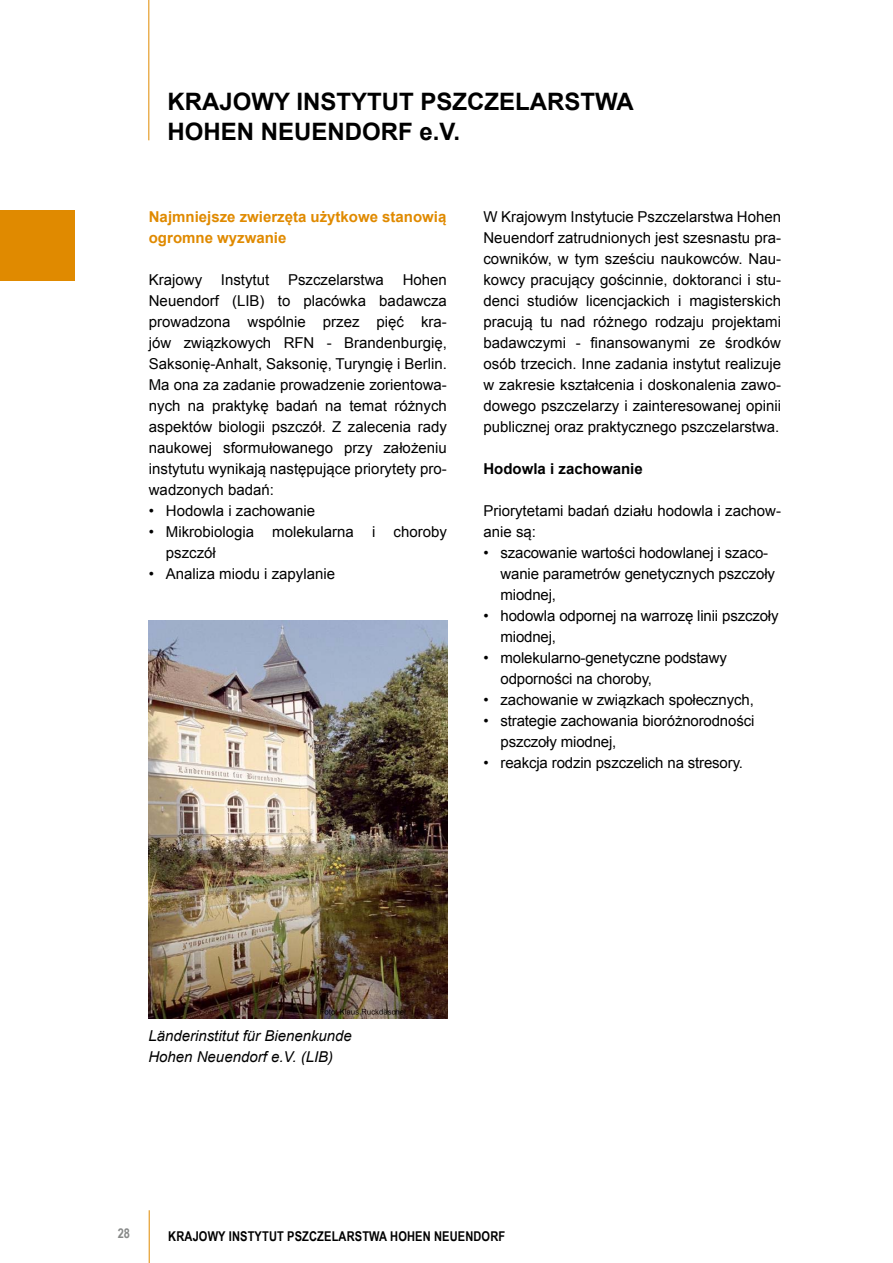
<style>
.page{position:relative;width:893px;height:1263px;background:#fff}
.page>*{position:absolute;margin:0;border:0;box-sizing:border-box;transform-origin:0 0}
.t1{font:700 24px/30px "Arial";color:#000}
.t2{font:15px/21px "Arial";letter-spacing:-.01em;color:#000}
.t3{font:700 15px/21px "Arial";color:#e08a00}
.t4{font:italic 15px/21px "Arial";color:#000}
.t5{font:700 15px "Arial";color:#000}
.t6{font:700 13.5px "Arial Narrow";letter-spacing:.01em;color:#000}
.t7{font:700 13.5px "Arial Narrow";color:#878988}
</style>
<div class="page">
<hr style="left:148px;top:0;width:1px;height:140px;background:#e08a00">
<hr style="left:149px;top:1210px;width:1px;height:53px;background:#e08a00">
<div style="left:0;top:210px;width:74px;height:71px;background:#e08a00"></div>
<img style="left:149px;top:621px;width:298px;height:398px">
<h1 class="t1" style="left:168px;top:88px;width:468px">KRAJOWY INSTYTUT PSZCZELARSTWA<br>HOHEN NEUENDORF e.V.</h1>
<p class="t3" style="left:149px;top:206px;width:299px">Najmniejsze zwierzęta użytkowe stanowią ogromne wyzwanie</p>
<p class="t2" style="left:149px;top:269px;width:55px">Krajowy</p>
<p class="t2" style="left:221px;top:269px;width:164px">Instytut Pszczelarstwa</p>
<p class="t2" style="left:149px;top:269px;width:300px;text-align:justify;text-indent:254px">Hohen Neuendorf (LIB) to placówka badawcza prowadzona wspólnie przez pięć kra&shy;jów związkowych RFN - Brandenburgię, Saksonię-Anhalt, Saksonię, Turyngię i Berlin.<br>Ma ona za zadanie prowadzenie zorientowa&shy;nych na praktykę badań na temat różnych aspektów biologii pszczół. Z zalecenia rady naukowej sformułowanego przy założeniu instytutu wynikają następujące priorytety pro&shy;wadzonych badań:</p>
<p class="t2" style="left:149px;top:500px;width:168px">• Hodowla i zachowanie</p>
<p class="t2" style="left:166px;top:521px;width:282px;text-indent:-17px">• Mikrobiologia molekularna i choroby pszczół</p>
<p class="t2" style="left:149px;top:563px;width:188px">• Analiza miodu i zapylanie</p>
<p class="t2" style="left:483px;top:206px;width:299px;text-align:justify">W Krajowym Instytucie Pszczelarstwa Hohen Neuendorf zatrudnionych jest szesnastu pra&shy;cowników, w tym sześciu naukowców. Nau&shy;kowcy pracujący gościnnie, doktoranci i stu&shy;denci studiów licencjackich i magisterskich pracują tu nad różnego rodzaju projektami badawczymi - finansowanymi ze środków osób trzecich. Inne zadania instytut realizuje w zakresie kształcenia i doskonalenia zawo&shy;dowego pszczelarzy i zainteresowanej opinii publicznej oraz praktycznego pszczelarstwa.</p>
<p class="t5" style="left:483px;top:458px;width:161px">Hodowla i zachowanie</p>
<p class="t2" style="left:483px;top:500px;width:299px">Priorytetami badań działu hodowla i zachow&shy;anie są:</p>
<p class="t2" style="left:500px;top:542px;width:276px;text-indent:-17px">• szacowanie wartości hodowlanej i szaco&shy;wanie parametrów genetycznych pszczoły miodnej,</p>
<p class="t2" style="left:500px;top:605px;width:280px;text-indent:-17px">• hodowla odpornej na warrozę linii pszczoły miodnej,</p>
<p class="t2" style="left:500px;top:647px;width:228px;text-indent:-17px">• molekularno-genetyczne podstawy odporności na choroby,</p>
<p class="t2" style="left:483px;top:689px;width:272px">• zachowanie w związkach społecznych,</p>
<p class="t2" style="left:500px;top:710px;width:255px;text-indent:-17px">• strategie zachowania bioróżnorodności pszczoły miodnej,</p>
<p class="t2" style="left:483px;top:752px;width:261px">• reakcja rodzin pszczelich na stresory.</p>
<p class="t4" style="left:148px;top:1025px;width:205px">Länderinstitut für Bienenkunde<br>Hohen Neuendorf e.V. (LIB)</p>
<p class="t7" style="left:118px;top:1223px;width:14px">28</p>
<p class="t6" style="left:168px;top:1226px;width:338px">KRAJOWY INSTYTUT PSZCZELARSTWA HOHEN NEUENDORF</p>
</div>
